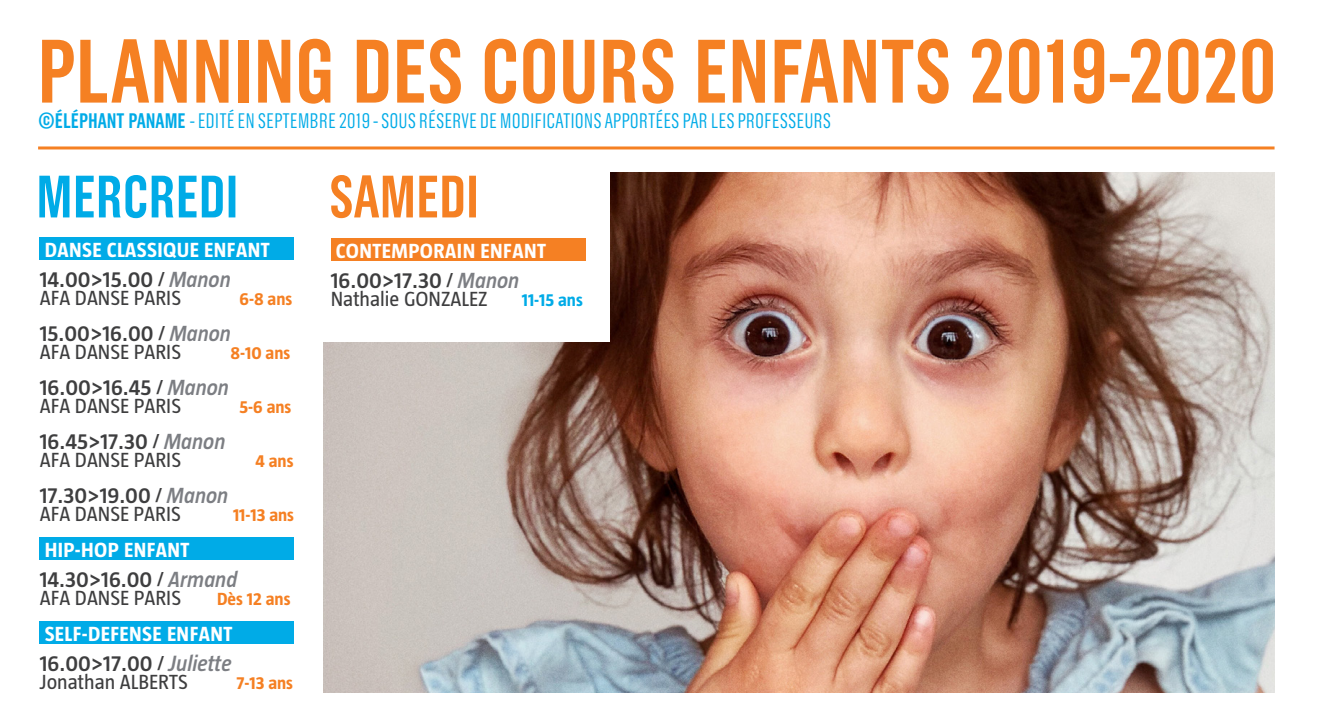
<style>
.page{position:relative;width:1319px;height:723px;background:#fff}
.page>*{position:absolute;margin:0;border:0;box-sizing:border-box;transform-origin:0 0}
.t1{font:600 89.7px "Grotzec Head Condensed";color:#f58023}
.t2{font:600 22.5px "Taz";color:#3e3e3f}
.t3{font:21px "Taz";color:#3e3e3f}
.t4{font:300 21px "Grotzec Head Condensed";color:#00abe7}
.t5{font:700 21px "Taz";letter-spacing:.02em;color:#fff}
.t6{font:700 18px "Taz";color:#f58023}
.t7{font:700 18px "Taz";color:#00abe7}
.s1{font-weight:600}
.s2{font-weight:700;font-size:15px}
.s3{font-style:italic;color:#7c7e83}
.s4{font-style:italic;font-size:22.8px;color:#7c7e83}
</style>
<div class="page">
<img style="left:324px;top:172px;width:950px;height:520px">
<div style="left:307px;top:164px;width:303px;height:178px;background:#fff"></div>
<hr style="left:38px;top:146px;width:1236px;height:3px;background:#f58023">
<div style="left:39px;top:237px;width:255px;height:23px;background:#00abe7"></div>
<div style="left:39px;top:621px;width:255px;height:23px;background:#00abe7"></div>
<div style="left:39px;top:537px;width:255px;height:23px;background:#00abe7"></div>
<svg style="left:39px;top:175px;width:196px;height:43px"></svg>
<div style="left:331px;top:238px;width:255px;height:23px;background:#f58023"></div>
<svg style="left:331px;top:175px;width:145px;height:43px"></svg>
<p class="t1" style="left:37px;top:20px;width:1240px">PLANNING DES COURS ENFANTS 2019-2020</p>
<p class="t4" style="left:38px;top:109px;width:794px"><span class="s1">©ÉLÉPHANT PANAME</span> - EDITÉ EN SEPTEMBRE 2019 - SOUS RÉSERVE DE MODIFICATIONS APPORTÉES PAR LES PROFESSEURS</p>
<p class="t5" style="left:45px;top:238px;width:226px">DANSE CLASSIQUE ENFANT</p>
<p class="t2" style="left:40px;top:266px;width:192px">14.00&gt;15.00 <span class="s2">/</span> <span class="s3">Manon</span></p>
<p class="t3" style="left:40px;top:286px;width:143px">AFA DANSE PARIS</p>
<p class="t6" style="left:239px;top:289px;width:54px">6-8 ans</p>
<p class="t2" style="left:40px;top:320px;width:193px">15.00&gt;16.00 <span class="s2">/</span> <span class="s3">Manon</span></p>
<p class="t3" style="left:40px;top:340px;width:143px">AFA DANSE PARIS</p>
<p class="t6" style="left:230px;top:343px;width:61px">8-10 ans</p>
<p class="t2" style="left:40px;top:374px;width:191px">16.00&gt;16.45 <span class="s2">/</span> <span class="s3">Manon</span></p>
<p class="t3" style="left:40px;top:394px;width:143px">AFA DANSE PARIS</p>
<p class="t6" style="left:239px;top:397px;width:53px">5-6 ans</p>
<p class="t2" style="left:40px;top:428px;width:187px">16.45&gt;17.30 <span class="s2">/</span> <span class="s3">Manon</span></p>
<p class="t3" style="left:40px;top:448px;width:143px">AFA DANSE PARIS</p>
<p class="t6" style="left:255px;top:451px;width:39px">4 ans</p>
<p class="t2" style="left:40px;top:482px;width:190px">17.30&gt;19.00 <span class="s2">/</span> <span class="s3">Manon</span></p>
<p class="t3" style="left:40px;top:502px;width:143px">AFA DANSE PARIS</p>
<p class="t6" style="left:233px;top:505px;width:63px">11-13 ans</p>
<p class="t5" style="left:45px;top:538px;width:146px">HIP-HOP ENFANT</p>
<p class="t2" style="left:40px;top:566px;width:199px">14.30&gt;16.00 <span class="s2">/</span> <span class="s3">Armand</span></p>
<p class="t3" style="left:40px;top:586px;width:143px">AFA DANSE PARIS</p>
<p class="t6" style="left:217px;top:589px;width:75px">Dès 12 ans</p>
<p class="t5" style="left:45px;top:622px;width:189px">SELF-DEFENSE ENFANT</p>
<p class="t2" style="left:40px;top:650px;width:193px">16.00&gt;17.00 <span class="s2">/</span> <span class="s4">Juliette</span></p>
<p class="t3" style="left:40px;top:670px;width:149px">Jonathan ALBERTS</p>
<p class="t6" style="left:236px;top:673px;width:58px">7-13 ans</p>
<p class="t5" style="left:336px;top:239px;width:212px">CONTEMPORAIN ENFANT</p>
<p class="t2" style="left:331px;top:267px;width:190px">16.00&gt;17.30 <span class="s2">/</span> <span class="s3">Manon</span></p>
<p class="t3" style="left:331px;top:287px;width:158px">Nathalie GONZALEZ</p>
<p class="t7" style="left:521px;top:290px;width:63px">11-15 ans</p>
</div>
